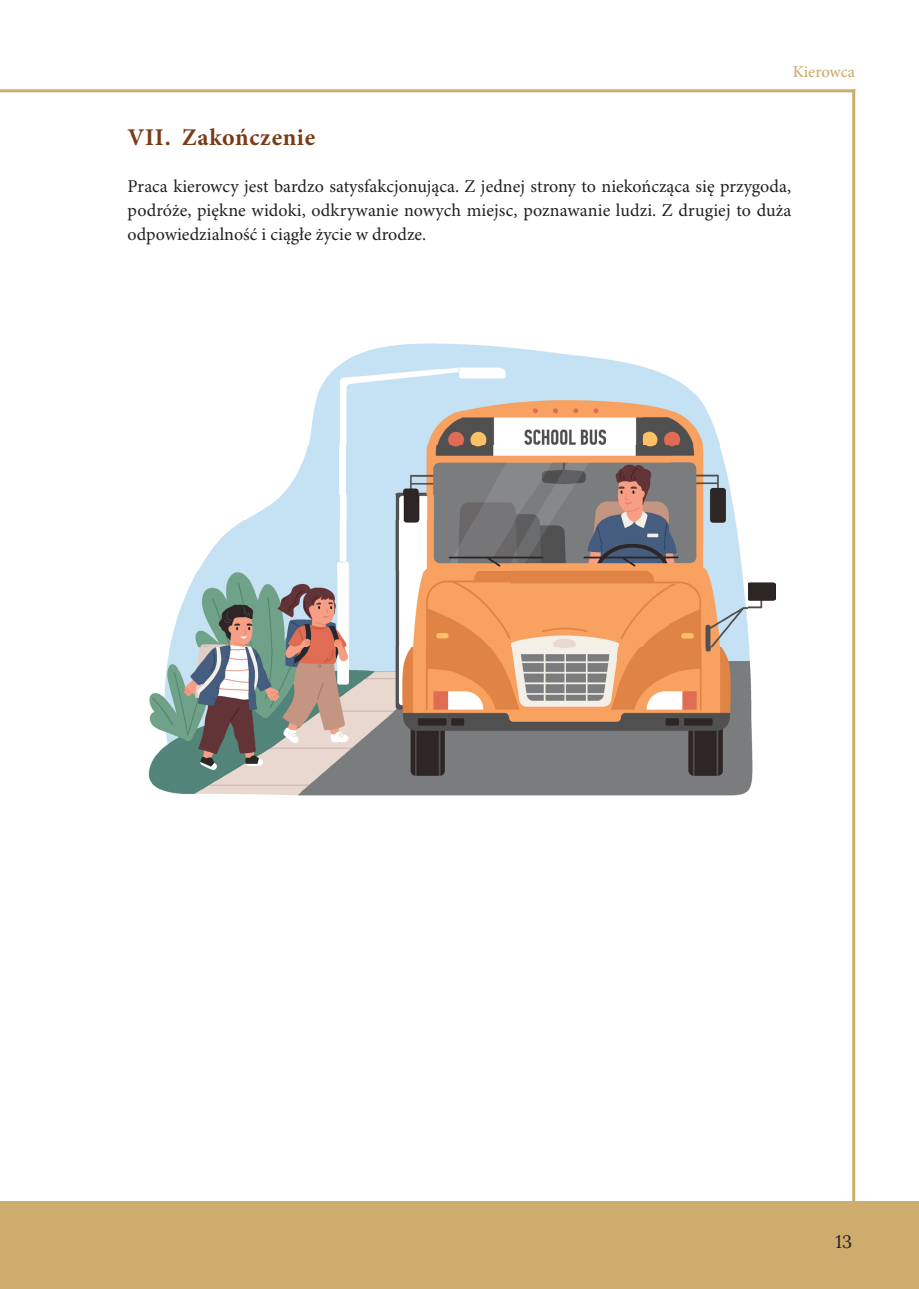
<style>
.page{position:relative;width:919px;height:1289px;background:#fff}
.page>*{position:absolute;margin:0;border:0;box-sizing:border-box;transform-origin:0 0}
.t1{font:700 24px "Minion Pro";letter-spacing:.025em;color:#7c3b17}
.t2{font:18px/24px "Minion Pro";color:#231f20;text-align:justify}
.t3{font:18px "Lora";color:#231f20}
.t4{font:500 16.5px "Minion Pro";letter-spacing:-.005em;color:#cdac6d}
</style>
<div class="page">
<div style="left:0;top:1201px;width:918px;height:87px;background:#cdac6d"></div>
<hr style="left:852px;top:89px;width:3px;height:1114px;background:#cdac6d">
<hr style="left:0;top:89px;width:855px;height:3px;background:#cdac6d">
<img style="left:148px;top:646px;width:605px;height:150px">
<img style="left:170px;top:570px;width:342px;height:76px">
<img style="left:512px;top:495px;width:157px;height:151px">
<img style="left:669px;top:444px;width:80px;height:202px">
<img style="left:749px;top:582px;width:26px;height:27px">
<img style="left:199px;top:520px;width:313px;height:50px">
<img style="left:246px;top:495px;width:266px;height:25px">
<img style="left:282px;top:444px;width:388px;height:51px">
<img style="left:309px;top:368px;width:334px;height:76px">
<img style="left:643px;top:394px;width:77px;height:50px">
<img style="left:643px;top:368px;width:52px;height:26px">
<img style="left:336px;top:343px;width:310px;height:25px">
<p class="t4" style="left:792px;top:61px;width:64px">Kierowca</p>
<h1 class="t1" style="left:128px;top:120px;width:189px">VII. Zakończenie</h1>
<p class="t2" style="left:128px;top:175px;width:665px">Praca kierowcy jest bardzo satysfakcjonująca. Z jednej strony to niekończąca się przygoda, podróże, piękne widoki, odkrywanie nowych miejsc, poznawanie ludzi. Z drugiej to duża odpowiedzialność i ciągłe życie w drodze.</p>
<p class="t3" style="left:835px;top:1227px;width:18px">13</p>
</div>
